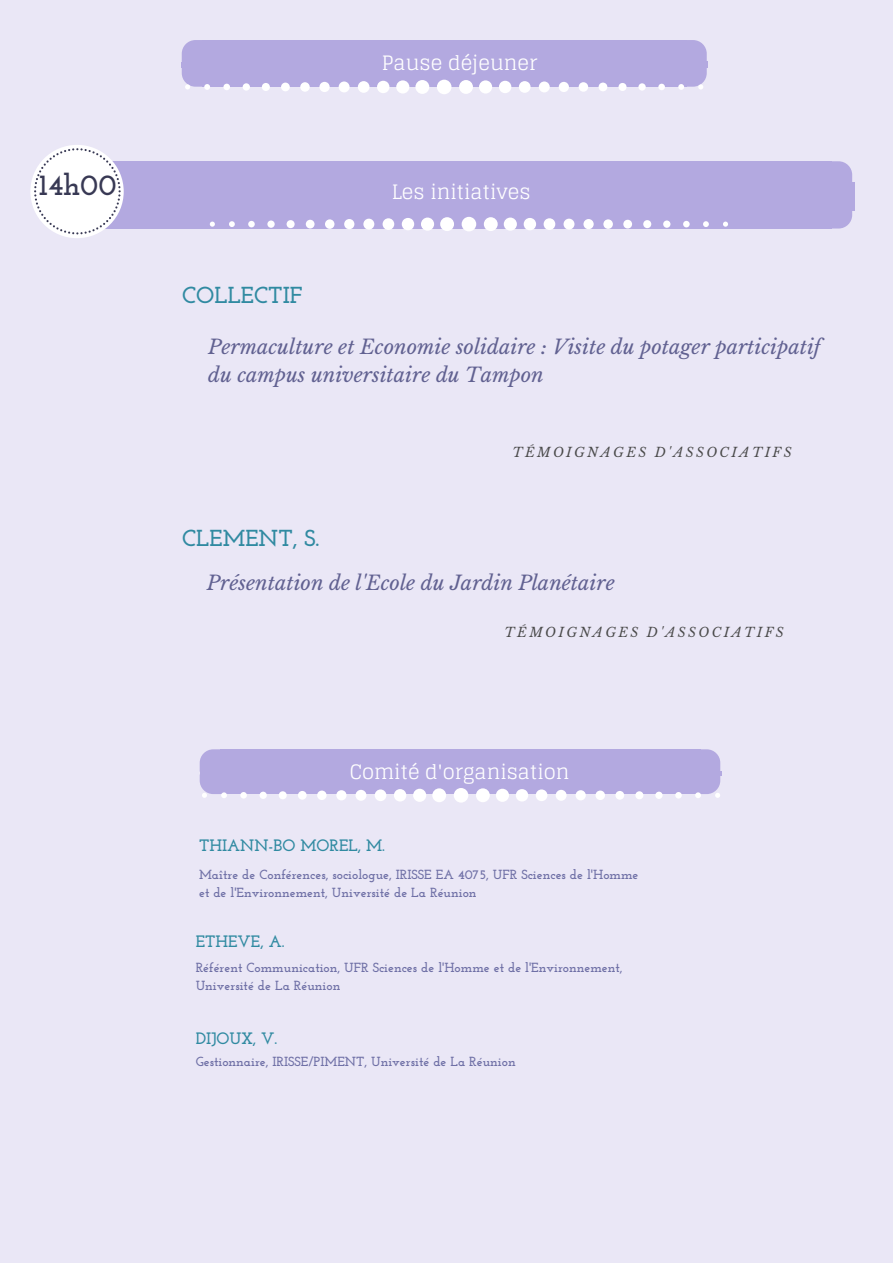
<style>
.page{position:relative;width:893px;height:1263px;background:#fff}
.page>*{position:absolute;margin:0;border:0;box-sizing:border-box;transform-origin:0 0}
.t1{font:700 29.7px "Josefin Slab";letter-spacing:-.01em;color:#383954}
.t2{font:700 23.1px "Josefin Slab";color:#308aa1}
.t3{font:italic 19.95px/28px "Libre Baskerville";color:#616191}
.t4{font:19.8px "Glegoo";color:#fff}
.t5{font:700 16.5px "Josefin Slab";color:#308aa1}
.t6{font:700 13.2px/18px "Josefin Slab";color:#6f70a6}
.t7{font:italic 13.2px "Libre Baskerville";letter-spacing:.18em;color:#4a4a4a}
</style>
<div class="page">
<svg style="left:892px;top:0;width:1px;height:29px"></svg>
<hr style="left:892px;top:29px;width:1px;height:1210px;background:#b3a9e0">
<div style="left:0;top:0;width:892px;height:1262px;background:#eae7f6"></div>
<svg style="left:892px;top:1237px;width:1px;height:25px"></svg>
<div style="left:191px;top:62px;width:516px;height:6px;background:#b3a9e0"></div>
<div style="left:202px;top:40px;width:484px;height:23px;background:#b3a9e0"></div>
<div style="left:202px;top:67px;width:484px;height:20px;background:#b3a9e0"></div>
<svg style="left:831px;top:161px;width:21px;height:21px"></svg>
<div style="left:86px;top:182px;width:768px;height:29px;background:#b3a9e0"></div>
<div style="left:103px;top:161px;width:728px;height:23px;background:#b3a9e0"></div>
<div style="left:103px;top:209px;width:728px;height:19px;background:#b3a9e0"></div>
<svg style="left:831px;top:211px;width:21px;height:17px"></svg>
<div style="left:30px;top:145px;width:94px;height:93px;background:#fff;border-radius:50%"></div>
<svg style="left:34px;top:148px;width:87px;height:86px"></svg>
<div style="left:437px;top:80px;width:14px;height:14px;background:#fff;border-radius:50%"></div>
<div style="left:459px;top:80px;width:14px;height:14px;background:#fff;border-radius:50%"></div>
<div style="left:479px;top:80px;width:13px;height:14px;background:#fff;border-radius:50%"></div>
<svg style="left:499px;top:81px;width:12px;height:12px"></svg>
<svg style="left:519px;top:81px;width:11px;height:12px"></svg>
<div style="left:538px;top:81px;width:11px;height:11px;background:#fff;border-radius:50%"></div>
<div style="left:558px;top:82px;width:11px;height:10px;background:#fff;border-radius:50%"></div>
<svg style="left:578px;top:82px;width:10px;height:10px"></svg>
<svg style="left:598px;top:83px;width:9px;height:8px"></svg>
<svg style="left:618px;top:83px;width:8px;height:8px"></svg>
<div style="left:638px;top:83px;width:7px;height:8px;background:#fff;border-radius:50%"></div>
<div style="left:658px;top:84px;width:7px;height:6px;background:#fff;border-radius:50%"></div>
<svg style="left:678px;top:40px;width:28px;height:50px"></svg>
<div style="left:415px;top:80px;width:14px;height:14px;background:#fff;border-radius:50%"></div>
<div style="left:396px;top:80px;width:13px;height:14px;background:#fff;border-radius:50%"></div>
<svg style="left:377px;top:81px;width:12px;height:12px"></svg>
<div style="left:358px;top:81px;width:11px;height:12px;background:#fff;border-radius:50%"></div>
<div style="left:338px;top:81px;width:11px;height:11px;background:#fff;border-radius:50%"></div>
<svg style="left:319px;top:82px;width:10px;height:10px"></svg>
<div style="left:300px;top:82px;width:10px;height:10px;background:#fff;border-radius:50%"></div>
<div style="left:281px;top:83px;width:9px;height:8px;background:#fff;border-radius:50%"></div>
<svg style="left:262px;top:83px;width:8px;height:8px"></svg>
<div style="left:243px;top:83px;width:7px;height:8px;background:#fff;border-radius:50%"></div>
<div style="left:223px;top:84px;width:7px;height:6px;background:#fff;border-radius:50%"></div>
<svg style="left:182px;top:40px;width:28px;height:50px"></svg>
<div style="left:461px;top:217px;width:15px;height:14px;background:#fff;border-radius:50%"></div>
<div style="left:484px;top:217px;width:13px;height:14px;background:#fff;border-radius:50%"></div>
<div style="left:503px;top:218px;width:14px;height:13px;background:#fff;border-radius:50%"></div>
<svg style="left:523px;top:218px;width:13px;height:12px"></svg>
<svg style="left:543px;top:218px;width:12px;height:12px"></svg>
<div style="left:563px;top:219px;width:11px;height:11px;background:#fff;border-radius:50%"></div>
<div style="left:583px;top:219px;width:10px;height:10px;background:#fff;border-radius:50%"></div>
<svg style="left:603px;top:219px;width:10px;height:10px"></svg>
<svg style="left:623px;top:220px;width:9px;height:8px"></svg>
<svg style="left:643px;top:220px;width:8px;height:8px"></svg>
<div style="left:663px;top:220px;width:7px;height:8px;background:#fff;border-radius:50%"></div>
<svg style="left:683px;top:221px;width:6px;height:6px"></svg>
<svg style="left:703px;top:221px;width:5px;height:6px"></svg>
<svg style="left:723px;top:222px;width:5px;height:5px"></svg>
<div style="left:440px;top:217px;width:14px;height:14px;background:#fff;border-radius:50%"></div>
<div style="left:421px;top:218px;width:13px;height:13px;background:#fff;border-radius:50%"></div>
<svg style="left:402px;top:218px;width:12px;height:12px"></svg>
<div style="left:382px;top:218px;width:12px;height:12px;background:#fff;border-radius:50%"></div>
<div style="left:363px;top:219px;width:11px;height:11px;background:#fff;border-radius:50%"></div>
<svg style="left:344px;top:219px;width:10px;height:10px"></svg>
<div style="left:325px;top:219px;width:9px;height:10px;background:#fff;border-radius:50%"></div>
<div style="left:306px;top:220px;width:8px;height:8px;background:#fff;border-radius:50%"></div>
<svg style="left:286px;top:220px;width:8px;height:8px"></svg>
<div style="left:267px;top:220px;width:8px;height:8px;background:#fff;border-radius:50%"></div>
<div style="left:248px;top:221px;width:7px;height:6px;background:#fff;border-radius:50%"></div>
<svg style="left:229px;top:221px;width:6px;height:6px"></svg>
<svg style="left:210px;top:222px;width:5px;height:5px"></svg>
<hr style="left:209px;top:771px;width:513px;height:4px;background:#b3a9e0">
<div style="left:220px;top:749px;width:480px;height:22px;background:#b3a9e0"></div>
<div style="left:220px;top:774px;width:480px;height:20px;background:#b3a9e0"></div>
<div style="left:454px;top:788px;width:14px;height:14px;background:#fff;border-radius:50%"></div>
<div style="left:476px;top:788px;width:14px;height:14px;background:#fff;border-radius:50%"></div>
<div style="left:496px;top:789px;width:13px;height:13px;background:#fff;border-radius:50%"></div>
<svg style="left:516px;top:789px;width:12px;height:12px"></svg>
<svg style="left:536px;top:789px;width:11px;height:12px"></svg>
<div style="left:555px;top:790px;width:11px;height:11px;background:#fff;border-radius:50%"></div>
<div style="left:575px;top:790px;width:11px;height:10px;background:#fff;border-radius:50%"></div>
<svg style="left:595px;top:790px;width:10px;height:10px"></svg>
<svg style="left:615px;top:791px;width:9px;height:8px"></svg>
<svg style="left:635px;top:791px;width:8px;height:8px"></svg>
<div style="left:655px;top:791px;width:7px;height:8px;background:#fff;border-radius:50%"></div>
<svg style="left:675px;top:792px;width:6px;height:6px"></svg>
<svg style="left:695px;top:749px;width:25px;height:49px"></svg>
<div style="left:432px;top:788px;width:14px;height:14px;background:#fff;border-radius:50%"></div>
<div style="left:413px;top:789px;width:13px;height:13px;background:#fff;border-radius:50%"></div>
<svg style="left:394px;top:789px;width:12px;height:12px"></svg>
<div style="left:375px;top:789px;width:11px;height:12px;background:#fff;border-radius:50%"></div>
<div style="left:355px;top:790px;width:11px;height:11px;background:#fff;border-radius:50%"></div>
<svg style="left:336px;top:790px;width:10px;height:10px"></svg>
<div style="left:317px;top:790px;width:9px;height:10px;background:#fff;border-radius:50%"></div>
<div style="left:298px;top:791px;width:9px;height:8px;background:#fff;border-radius:50%"></div>
<svg style="left:279px;top:791px;width:8px;height:8px"></svg>
<div style="left:259px;top:791px;width:8px;height:8px;background:#fff;border-radius:50%"></div>
<div style="left:240px;top:792px;width:7px;height:6px;background:#fff;border-radius:50%"></div>
<svg style="left:200px;top:749px;width:27px;height:49px"></svg>
<h1 class="t1" style="left:39px;top:173px;width:79px">14h00</h1>
<h3 class="t4" style="left:381px;top:50px;width:157px">Pause déjeuner</h3>
<h2 class="t2" style="left:182px;top:286px;width:122px">COLLECTIF</h2>
<h3 class="t4" style="left:392px;top:179px;width:140px">Les initiatives</h3>
<h3 class="t3" style="left:208px;top:333px;width:614px">Permaculture et Economie solidaire : Visite du potager participatif du campus universitaire du Tampon</h3>
<h2 class="t2" style="left:182px;top:529px;width:138px">CLEMENT, S.</h2>
<p class="t7" style="left:512px;top:445px;width:281px">TÉMOIGNAGES D'ASSOCIATIFS</p>
<h3 class="t3" style="left:207px;top:569px;width:409px">Présentation de l'Ecole du Jardin Planétaire</h3>
<p class="t7" style="left:504px;top:624px;width:281px">TÉMOIGNAGES D'ASSOCIATIFS</p>
<h3 class="t4" style="left:350px;top:759px;width:221px">Comité d'organisation</h3>
<p class="t5" style="left:199px;top:838px;width:187px">THIANN-BO MOREL, M.</p>
<p class="t6" style="left:199px;top:867px;width:441px">Maître de Conférences, sociologue, IRISSE EA 4075, UFR Sciences de l'Homme et de l'Environnement, Université de La Réunion</p>
<p class="t5" style="left:196px;top:934px;width:90px">ETHEVE, A.</p>
<p class="t6" style="left:196px;top:960px;width:428px">Référent Communication, UFR Sciences de l'Homme et de l'Environnement,<br>Université de La Réunion</p>
<p class="t5" style="left:196px;top:1032px;width:83px">DIJOUX, V.</p>
<p class="t6" style="left:196px;top:1053px;width:321px">Gestionnaire, IRISSE/PIMENT, Université de La Réunion</p>
</div>
